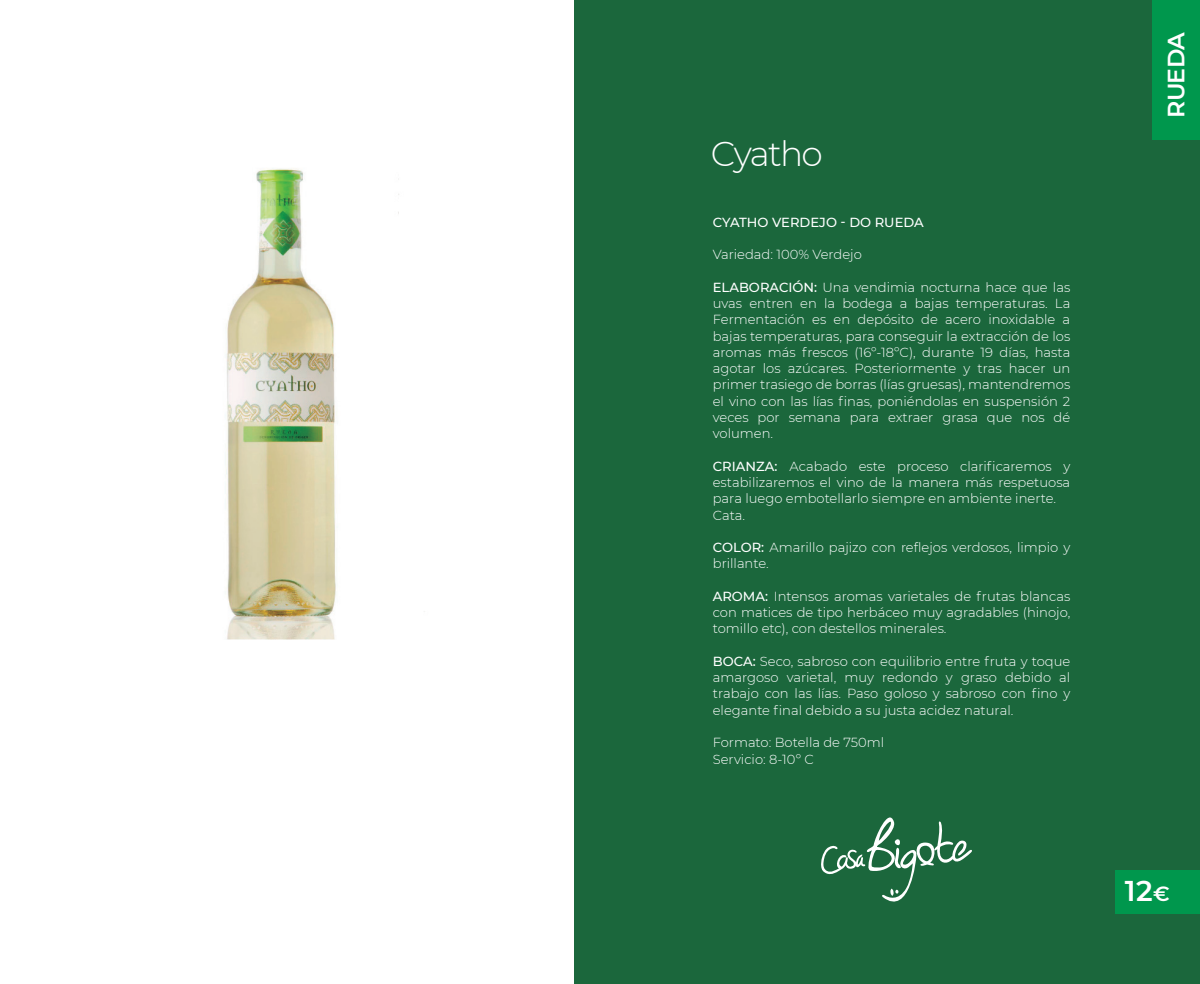
<style>
.page{position:relative;width:1200px;height:984px;background:#fff}
.page>*{position:absolute;margin:0;border:0;box-sizing:border-box;transform-origin:0 0}
.t1{font:300 34.44px "Montserrat";letter-spacing:-.05em;color:#fff}
.t2{font:600 28.56px "Montserrat";color:#fff}
.t3{font:600 23.56px "Montserrat";letter-spacing:-.03em;color:#fff}
.t4{font:300 13.12px/16.2px "Montserrat";color:#fff;text-align:justify}
.t5{font:500 13.12px "Montserrat";color:#fff}
.s1{font-weight:500}
.s2{font-size:20.5px}
</style>
<div class="page">
<div style="left:540px;top:0;width:660px;height:983px;background:#1b673c"></div>
<div style="left:0;top:0;width:574px;height:983px;background:#fff"></div>
<svg style="left:821px;top:817px;width:151px;height:85px"></svg>
<div style="left:1152px;top:0;width:48px;height:139px;background:#00974d"></div>
<div style="left:1115px;top:869px;width:85px;height:43px;background:#00974d"></div>
<img style="left:226px;top:168px;width:199px;height:471px">
<h1 class="t1" style="left:711px;top:130px;width:114px">Cyatho</h1>
<p class="t5" style="left:713px;top:213px;width:212px">CYATHO VERDEJO - DO RUEDA</p>
<p class="t4" style="left:713px;top:246px;width:151px">Variedad: 100% Verdejo</p>
<p class="t4" style="left:713px;top:278px;width:359px"><span class="s1">ELABORACIÓN:</span> Una vendimia nocturna hace que las uvas entren en la bodega a bajas temperaturas. La Fermentación es en depósito de acero inoxidable a bajas temperaturas, para conseguir la extracción de los aromas más frescos (16º-18ºC), durante 19 días, hasta agotar los azúcares. Posteriormente y tras hacer un primer trasiego de borras (lías gruesas), mantendremos el vino con las lías finas, poniéndolas en suspensión 2 veces por semana para extraer grasa que nos dé volumen.</p>
<p class="t4" style="left:713px;top:457px;width:359px;text-align:left"><span class="s1">CRIANZA:</span> Acabado este proceso clarificaremos y estabilizaremos el vino de la manera más respetuosa para luego embotellarlo siempre en ambiente inerte.<br>Cata.</p>
<p class="t4" style="left:713px;top:538px;width:359px"><span class="s1">COLOR:</span> Amarillo pajizo con reflejos verdosos, limpio y brillante.</p>
<p class="t4" style="left:713px;top:587px;width:359px"><span class="s1">AROMA:</span> Intensos aromas varietales de frutas blancas con matices de tipo herbáceo muy agradables (hinojo, tomillo etc), con destellos minerales.</p>
<p class="t4" style="left:713px;top:652px;width:359px"><span class="s1">BOCA:</span> Seco, sabroso con equilibrio entre fruta y toque amargoso varietal, muy redondo y graso debido al trabajo con las lías. Paso goloso y sabroso con fino y elegante final debido a su justa acidez natural.</p>
<p class="t4" style="left:713px;top:733px;width:173px">Formato: Botella de 750ml<br>Servicio: 8-10º C</p>
<h3 class="t3" style="left:1159px;top:118px;width:87px;rotate:-90deg">RUEDA</h3>
<h2 class="t2" style="left:1125px;top:870px;width:46px">12<span class="s2">€</span></h2>
</div>
